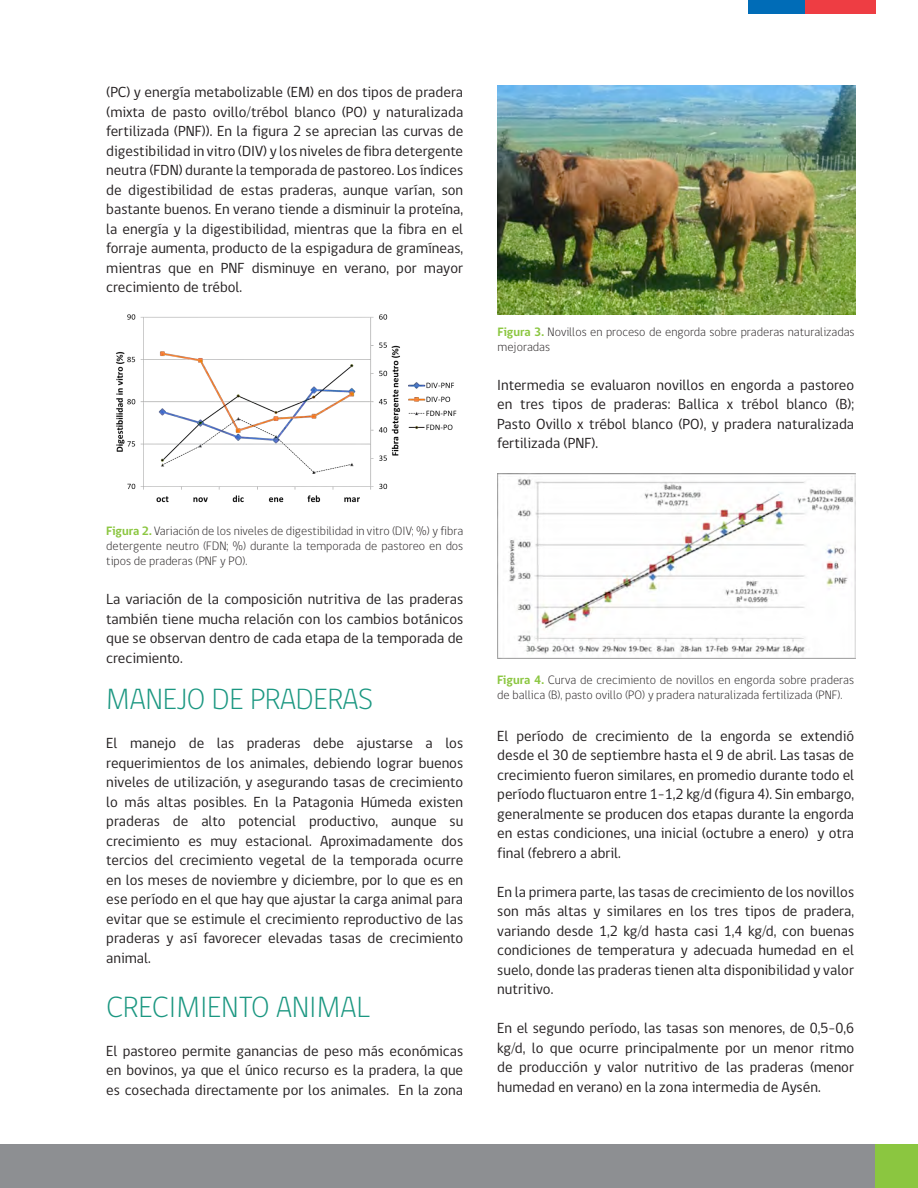
<style>
.page{position:relative;width:918px;height:1188px;background:#fff}
.page>*{position:absolute;margin:0;border:0;box-sizing:border-box;transform-origin:0 0}
.t1{font:300 30px "gob CL";color:#1b9781}
.t2{font:15px/19.5px "gob CL";color:#231f20;text-align:justify}
.t3{font:300 12.45px/15px "gob CL";color:#231f20}
.s1{font-weight:700;color:#8bc640}
</style>
<div class="page">
<div style="left:874px;top:1144px;width:44px;height:44px;background:#8bc640"></div>
<div style="left:0;top:1144px;width:874px;height:44px;background:#8d8f92"></div>
<div style="left:748px;top:0;width:57px;height:14px;background:#006cb7"></div>
<div style="left:805px;top:0;width:70px;height:14px;background:#ee3d43"></div>
<img style="left:116px;top:314px;width:341px;height:189px">
<img style="left:497px;top:474px;width:358px;height:185px">
<img style="left:497px;top:85px;width:358px;height:230px">
<p class="t2" style="left:106px;top:83px;width:359px">(PC) y energía metabolizable (EM) en dos tipos de pradera (mixta de pasto ovillo/trébol blanco (PO) y naturalizada fertilizada (PNF)). En la figura 2 se aprecian las curvas de digestibilidad in vitro (DIV) y los niveles de fibra detergente neutra (FDN) durante la temporada de pastoreo. Los índices de digestibilidad de estas praderas, aunque varían, son bastante buenos. En verano tiende a disminuir la proteína, la energía y la digestibilidad, mientras que la fibra en el forraje aumenta, producto de la espigadura de gramíneas, mientras que en PNF disminuye en verano, por mayor crecimiento de trébol.</p>
<p class="t3" style="left:106px;top:523px;width:359px;text-align:justify"><span class="s1">Figura 2.</span> Variación de los niveles de digestibilidad in vitro (DIV; %) y fibra detergente neutro (FDN; %) durante la temporada de pastoreo en dos tipos de praderas (PNF y PO).</p>
<p class="t2" style="left:106px;top:590px;width:358px">La variación de la composición nutritiva de las praderas también tiene mucha relación con los cambios botánicos que se observan dentro de cada etapa de la temporada de crecimiento.</p>
<p class="t1" style="left:106px;top:679px;width:268px">MANEJO DE PRADERAS</p>
<p class="t2" style="left:106px;top:734px;width:358px">El manejo de las praderas debe ajustarse a los requerimientos de los animales, debiendo lograr buenos niveles de utilización, y asegurando tasas de crecimiento lo más altas posibles. En la Patagonia Húmeda existen praderas de alto potencial productivo, aunque su crecimiento es muy estacional. Aproximadamente dos tercios del crecimiento vegetal de la temporada ocurre en los meses de noviembre y diciembre, por lo que es en ese período en el que hay que ajustar la carga animal para evitar que se estimule el crecimiento reproductivo de las praderas y así favorecer elevadas tasas de crecimiento animal.</p>
<p class="t1" style="left:106px;top:986px;width:265px">CRECIMIENTO ANIMAL</p>
<p class="t2" style="left:106px;top:1041px;width:358px">El pastoreo permite ganancias de peso más económicas en bovinos, ya que el único recurso es la pradera, la que es cosechada directamente por los animales. En la zona</p>
<p class="t3" style="left:498px;top:325px;width:359px"><span class="s1">Figura 3.</span> Novillos en proceso de engorda sobre praderas naturalizadas mejoradas</p>
<p class="t2" style="left:497px;top:375px;width:358px">Intermedia se evaluaron novillos en engorda a pastoreo en tres tipos de praderas: Ballica x trébol blanco (B); Pasto Ovillo x trébol blanco (PO), y pradera naturalizada fertilizada (PNF).</p>
<p class="t3" style="left:497px;top:672px;width:358px"><span class="s1">Figura 4.</span> Curva de crecimiento de novillos en engorda sobre praderas de ballica (B), pasto ovillo (PO) y pradera naturalizada fertilizada (PNF).</p>
<p class="t2" style="left:497px;top:726px;width:358px">El período de crecimiento de la engorda se extendió desde el 30 de septiembre hasta el 9 de abril. Las tasas de crecimiento fueron similares, en promedio durante todo el período fluctuaron entre 1-1,2 kg/d (figura 4). Sin embargo, generalmente se producen dos etapas durante la engorda en estas condiciones, una inicial (octubre a enero) y otra final (febrero a abril.</p>
<p class="t2" style="left:497px;top:882px;width:358px">En la primera parte, las tasas de crecimiento de los novillos son más altas y similares en los tres tipos de pradera, variando desde 1,2 kg/d hasta casi 1,4 kg/d, con buenas condiciones de temperatura y adecuada humedad en el suelo, donde las praderas tienen alta disponibilidad y valor nutritivo.</p>
<p class="t2" style="left:497px;top:1019px;width:359px">En el segundo período, las tasas son menores, de 0,5-0,6 kg/d, lo que ocurre principalmente por un menor ritmo de producción y valor nutritivo de las praderas (menor humedad en verano) en la zona intermedia de Aysén.</p>
</div>
